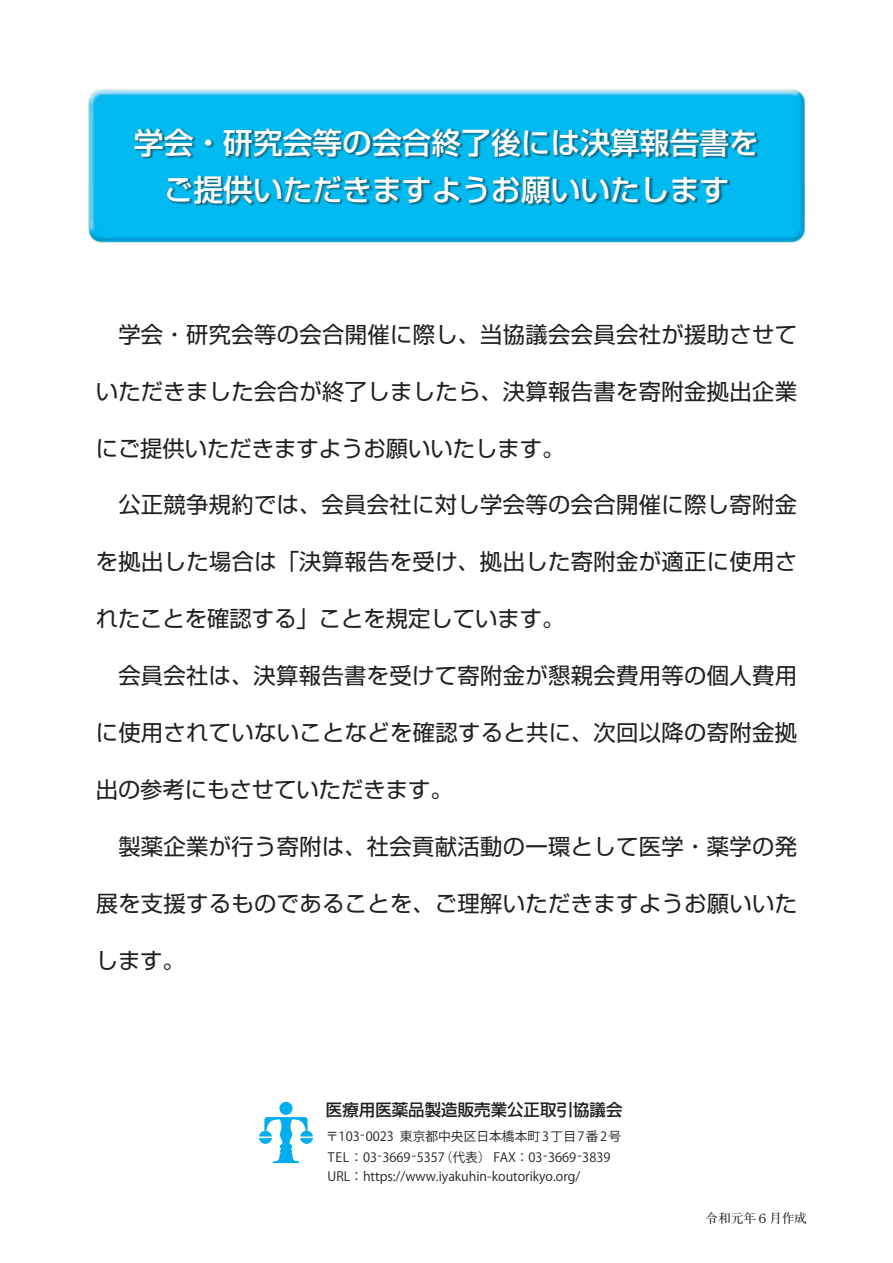
<style>
.page{position:relative;width:893px;height:1263px;background:#fff}
.page>*{position:absolute;margin:0;border:0;box-sizing:border-box;transform-origin:0 0}
.t1{font:500 29.7px/46.8px "Shin Go Pro";color:#fff;text-align:center}
.t2{font:22.35px "Shin Go Pro";letter-spacing:.015em;color:#231f20}
.t3{font:500 16.5px "Shin Go Pr 5";color:#231f20}
.t4{font:12.75px/21.3px "Koz Go Pro";color:#231f20}
.t5{font:700 12.75px "Futo Min A101 Pro";color:#231f20}
</style>
<div class="page">
<div style="left:279px;top:1102px;width:13px;height:13px;background:#00aeef;border-radius:50%"></div>
<svg style="left:259px;top:1117px;width:54px;height:46px"></svg>
<img style="left:88px;top:89px;width:718px;height:154px">
<div style="left:134px;top:128px;width:626px;height:79px;background:#231f20;opacity:.5"></div>
<h1 class="t1" style="left:134px;top:116px;width:627px">学会・研究会等の会合終了後には決算報告書をご提供いただきますようお願いいたします</h1>
<p class="t2" style="left:96px;top:316px;width:703px">　学会・研究会等の会合開催に際し、当協議会会員会社が援助させて</p>
<p class="t2" style="left:96px;top:373px;width:703px">いただきました会合が終了しましたら、決算報告書を寄附金拠出企業</p>
<p class="t2" style="left:96px;top:430px;width:470px">にご提供いただきますようお願いいたします。</p>
<p class="t2" style="left:96px;top:487px;width:703px">　公正競争規約では、会員会社に対し学会等の会合開催に際し寄附金</p>
<p class="t2" style="left:96px;top:543px;width:703px">を拠出した場合は「決算報告を受け、拠出した寄附金が適正に使用さ</p>
<p class="t2" style="left:96px;top:600px;width:470px">れたことを確認する」ことを規定しています。</p>
<p class="t2" style="left:96px;top:657px;width:703px">　会員会社は、決算報告書を受けて寄附金が懇親会費用等の個人費用</p>
<p class="t2" style="left:96px;top:714px;width:703px">に使用されていないことなどを確認すると共に、次回以降の寄附金拠</p>
<p class="t2" style="left:96px;top:771px;width:359px">出の参考にもさせていただきます。</p>
<p class="t2" style="left:96px;top:828px;width:703px">　製薬企業が行う寄附は、社会貢献活動の一環として医学・薬学の発</p>
<p class="t2" style="left:96px;top:885px;width:703px">展を支援するものであることを、ご理解いただきますようお願いいた</p>
<p class="t2" style="left:96px;top:942px;width:91px">します。</p>
<p class="t3" style="left:326px;top:1096px;width:298px">医療用医薬品製造販売業公正取引協議会</p>
<p class="t4" style="left:326px;top:1126px;width:310px">〒103-0023 東京都中央区日本橋本町3丁目7番2号　<br>TEL：03-3669-5357（代表） FAX：03-3669-3839</p>
<p class="t4" style="left:328px;top:1166px;width:254px">URL：https://www.iyakuhin-koutorikyo.org/</p>
<p class="t5" style="left:705px;top:1208px;width:104px">令和元年６月作成</p>
</div>
